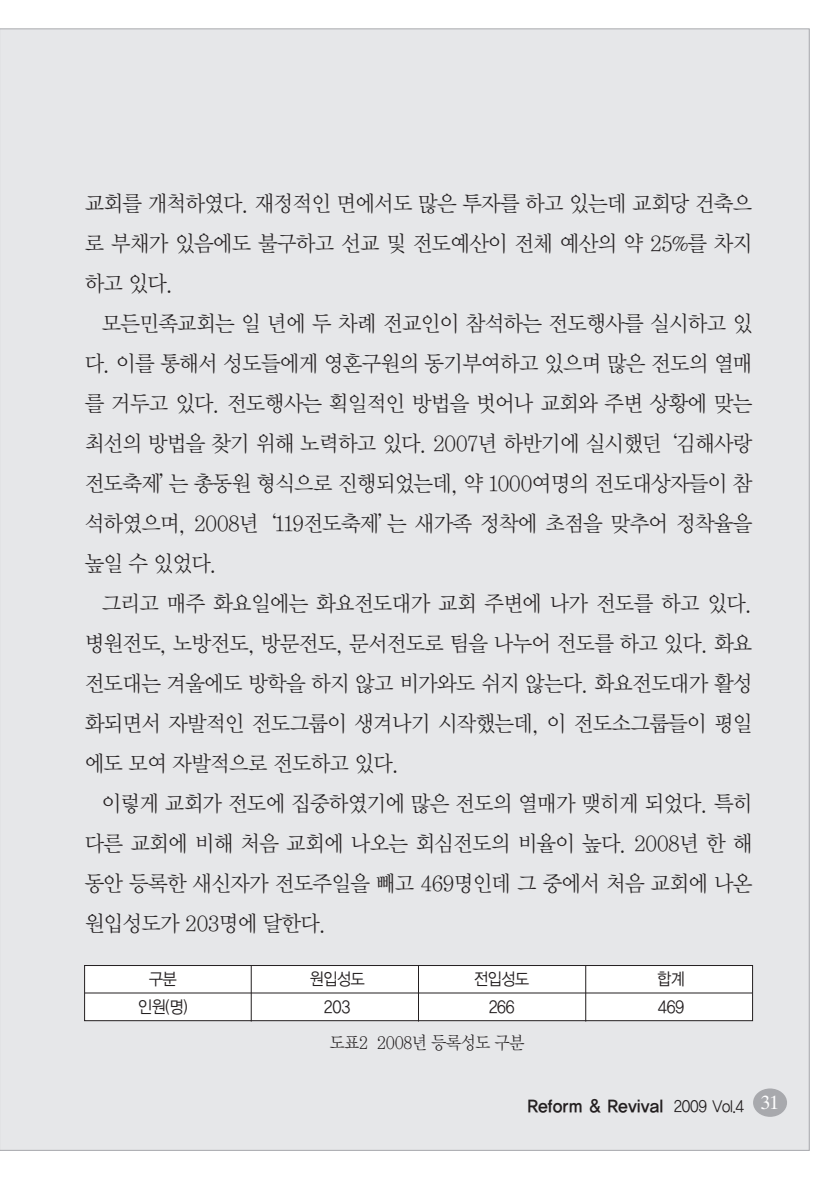
<style>
.page{position:relative;width:838px;height:1178px;background:#fff}
.page>*{position:absolute;margin:0;border:0;box-sizing:border-box;transform-origin:0 0}
.t1{font:22px/40px "Y Mj O12";letter-spacing:-.095em;color:#231f20;text-align:justify;scale:.95 1}
.t2{font:18px "Y Mj O12";letter-spacing:-.095em;color:#231f20;scale:.9 1}
.t3{font:17px "YGO12";letter-spacing:-.105em;color:#231f20;scale:.9 1}
.t4{font:17px "YGO14";letter-spacing:-.085em;color:#231f20;scale:.95 1}
.s1{font-family:"YGO12";font-size:16px}
.s2{color:#fff}
</style>
<div class="page">
<div style="left:0;top:29px;width:809px;height:1121px;background:#e6e7e9"></div>
<div style="left:753px;top:1088px;width:34px;height:29px;background:#a8a9ad;border-radius:50%"></div>
<div style="left:85px;top:966px;width:668px;height:55px;background:#fff"></div>
<hr style="left:85px;top:993px;width:667px;height:1px;background:#231f20">
<div style="left:84px;top:965px;width:669px;height:56px;border:1px solid #231f20"></div>
<hr style="left:585px;top:966px;width:1px;height:56px;background:#231f20">
<hr style="left:418px;top:966px;width:1px;height:56px;background:#231f20">
<hr style="left:251px;top:966px;width:1px;height:56px;background:#231f20">
<p class="t1" style="left:84px;top:185px;width:706px">교회를 개척하였다. 재정적인 면에서도 많은 투자를 하고 있는데 교회당 건축으 로 부채가 있음에도 불구하고 선교 및 전도예산이 전체 예산의 약 25%를 차지 하고 있다.</p>
<p class="t1" style="left:84px;top:305px;width:706px;text-indent:17px">모든민족교회는 일 년에 두 차례 전교인이 참석하는 전도행사를 실시하고 있 다. 이를 통해서 성도들에게 영혼구원의 동기부여하고 있으며 많은 전도의 열매 를 거두고 있다. 전도행사는 획일적인 방법을 벗어나 교회와 주변 상황에 맞는 최선의 방법을 찾기 위해 노력하고 있다. 2007년 하반기에 실시했던‘김해사랑 전도축제’는 총동원 형식으로 진행되었는데, 약 1000여명의 전도대상자들이 참 석하였으며, 2008년‘119전도축제’는 새가족 정착에 초점을 맞추어 정착율을 높일 수 있었다.</p>
<p class="t1" style="left:84px;top:585px;width:706px;text-indent:17px">그리고 매주 화요일에는 화요전도대가 교회 주변에 나가 전도를 하고 있다. 병원전도, 노방전도, 방문전도, 문서전도로 팀을 나누어 전도를 하고 있다. 화요 전도대는 겨울에도 방학을 하지 않고 비가와도 쉬지 않는다. 화요전도대가 활성 화되면서 자발적인 전도그룹이 생겨나기 시작했는데, 이 전도소그룹들이 평일 에도 모여 자발적으로 전도하고 있다.</p>
<p class="t1" style="left:84px;top:785px;width:706px;text-indent:17px">이렇게 교회가 전도에 집중하였기에 많은 전도의 열매가 맺히게 되었다. 특히 다른 교회에 비해 처음 교회에 나오는 회심전도의 비율이 높다. 2008년 한 해 동안 등록한 새신자가 전도주일을 빼고 469명인데 그 중에서 처음 교회에 나온 원입성도가 203명에 달한다.</p>
<p class="t3" style="left:149px;top:971px;width:34px">구분</p>
<p class="t3" style="left:309px;top:971px;width:64px">원입성도</p>
<p class="t3" style="left:474px;top:971px;width:64px">전입성도</p>
<p class="t3" style="left:657px;top:971px;width:34px">합계</p>
<p class="t3" style="left:138px;top:999px;width:58px">인원(명)</p>
<p class="t3" style="left:324px;top:999px;width:32px">203</p>
<p class="t3" style="left:488px;top:999px;width:31px">266</p>
<p class="t3" style="left:657px;top:999px;width:32px">469</p>
<p class="t2" style="left:329px;top:1035px;width:219px">도표2 2008년 등록성도 구분</p>
<p class="t4" style="left:527px;top:1098px;width:258px">Reform &amp; Revival <span class="s1">2009 Vol.4</span> <span class="s2">✓</span></p>
</div>
